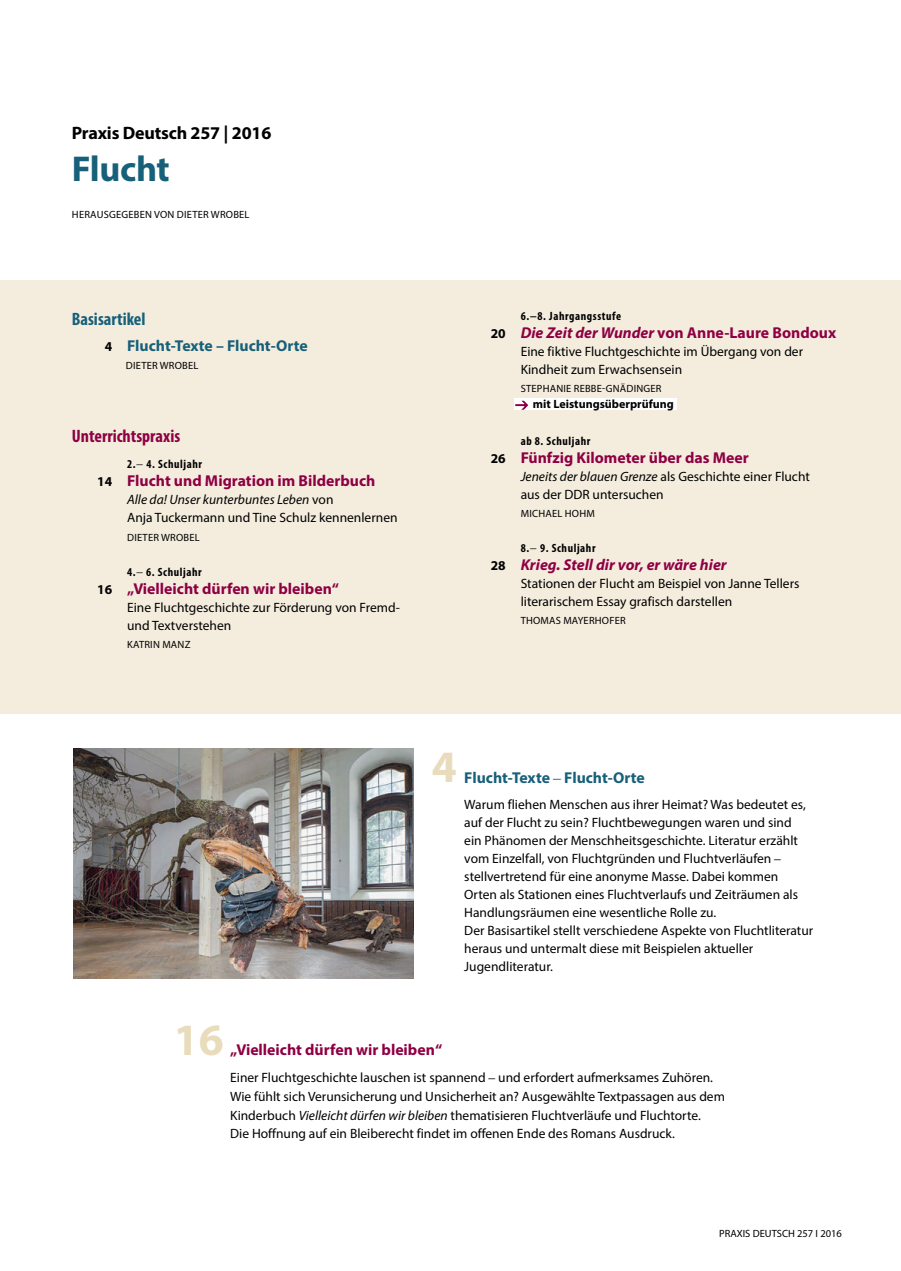
<style>
.page{position:relative;width:901px;height:1271px;background:#fff}
.page>*{position:absolute;margin:0;border:0;box-sizing:border-box;transform-origin:0 0}
.t1{font:700 45px "Myriad Pro";color:#e9dcbd}
.t2{font:700 36px "Myriad Pro";letter-spacing:-.01em;color:#17607a}
.t3{font:700 18px "Myriad Pro";letter-spacing:-.01em;color:#000}
.t4{font:700 condensed 18px "Myriad Pro";color:#8e0043}
.t5{font:700 condensed 18px "Myriad Pro";color:#17607a}
.t6{font:700 15.75px "Myriad Pro";color:#8e0043}
.t7{font:700 15.75px "Myriad Pro";color:#17607a}
.t8{font:italic 700 15.75px "Myriad Pro";color:#8e0043}
.t9{font:13.5px/18px "Myriad Pro";color:#000}
.t10{font:700 condensed 12px "Myriad Pro";letter-spacing:.05em;color:#000}
.t11{font:700 12px "Myriad Pro";color:#000}
.t12{font:10.5px "Myriad Pro";letter-spacing:.02em;color:#000}
.t13{font:10.5px "Myriad Pro";color:#000}
.s1{font-size:13.5px;color:#000}
.s2{font-weight:400}
.s3{font-style:italic}
.s4{font-style:normal;font-size:13.5px;color:#000}
.s5{font-family:"Candida Std";font-weight:400}
.s6{font-family:"Candida Std"}
</style>
<div class="page">
<div style="left:0;top:280px;width:900px;height:434px;background:#f4edde"></div>
<div style="left:514px;top:399px;width:163px;height:11px;background:#fff"></div>
<div style="left:513px;top:398px;width:18px;height:15px;background:#000;opacity:.5"></div>
<img style="left:74px;top:748px;width:339px;height:231px">
<h3 class="t3" style="left:72px;top:121px;width:201px">Praxis Deutsch 257 | 2016</h3>
<h2 class="t2" style="left:72px;top:145px;width:99px">Flucht</h2>
<p class="t12" style="left:72px;top:208px;width:179px">HERAUSGEGEBEN VON DIETER WROBEL</p>
<h3 class="t5" style="left:72px;top:307px;width:75px">Basisartikel</h3>
<p class="t7" style="left:105px;top:335px;width:204px"><span class="s1">4</span> Flucht-Texte – Flucht-Orte</p>
<p class="t12" style="left:126px;top:359px;width:74px">DIETER WROBEL</p>
<h3 class="t4" style="left:72px;top:425px;width:110px">Unterrichtspraxis</h3>
<p class="t10" style="left:127px;top:457px;width:76px">2.<span class="s2">−</span> 4. Schuljahr</p>
<p class="t6" style="left:97px;top:471px;width:279px"><span class="s1">14</span> Flucht und Migration im Bilderbuch</p>
<p class="t9" style="left:127px;top:491px;width:272px"><span class="s3">Alle da! Unser kunterbuntes Leben</span> von<br>Anja Tuckermann und Tine Schulz kennenlernen</p>
<p class="t12" style="left:127px;top:530px;width:74px">DIETER WROBEL</p>
<p class="t10" style="left:127px;top:564px;width:76px">4.<span class="s2">−</span> 6. Schuljahr</p>
<p class="t6" style="left:97px;top:578px;width:243px"><span class="s1">16</span> „Vielleicht dürfen wir bleiben“</p>
<p class="t9" style="left:127px;top:598px;width:274px">Eine Fluchtgeschichte zur Förderung von Fremd&shy;und Textverstehen</p>
<p class="t12" style="left:127px;top:637px;width:65px">KATRIN MANZ</p>
<p class="t10" style="left:520px;top:309px;width:102px">6.−8. Jahrgangsstufe</p>
<p class="t6" style="left:491px;top:322px;width:347px"><span class="s1">20</span> <span class="s3">Die Zeit der Wunder</span> von Anne-Laure Bondoux</p>
<p class="t9" style="left:520px;top:342px;width:284px">Eine fiktive Fluchtgeschichte im Übergang von der<br>Kindheit zum Erwachsensein</p>
<p class="t12" style="left:520px;top:382px;width:142px">STEPHANIE REBBE-GNÄDINGER</p>
<p class="t11" style="left:533px;top:396px;width:142px">mit Leistungsüberprüfung</p>
<p class="t10" style="left:520px;top:434px;width:71px">ab 8. Schuljahr</p>
<p class="t6" style="left:491px;top:447px;width:259px"><span class="s1">26</span> Fünfzig Kilometer über das Meer</p>
<p class="t9" style="left:520px;top:467px;width:291px"><span class="s3">Jeneits der blauen Grenze</span> als Geschichte einer Flucht aus der DDR untersuchen</p>
<p class="t12" style="left:520px;top:507px;width:76px">MICHAEL HOHM</p>
<p class="t10" style="left:520px;top:541px;width:76px">8.<span class="s2">−</span> 9. Schuljahr</p>
<p class="t8" style="left:491px;top:554px;width:237px"><span class="s4">28</span> Krieg. Stell dir vor, er wäre hier</p>
<p class="t9" style="left:520px;top:574px;width:280px">Stationen der Flucht am Beispiel von Janne Tellers literarischem Essay grafisch darstellen</p>
<p class="t12" style="left:520px;top:614px;width:106px">THOMAS MAYERHOFER</p>
<h1 class="t1" style="left:432px;top:737px;width:26px">4</h1>
<p class="t7" style="left:464px;top:767px;width:182px">Flucht-Texte <span class="s5">–</span> Flucht-Orte</p>
<p class="t9" style="left:464px;top:795px;width:350px">Warum fliehen Menschen aus ihrer Heimat? Was bedeutet es, auf der Flucht zu sein? Fluchtbewegungen waren und sind<br>ein Phänomen der Menschheitsgeschichte. Literatur erzählt vom Einzelfall, von Fluchtgründen und Fluchtverläufen <span class="s6">– </span>stellvertretend für eine anonyme Masse. Dabei kommen Orten als Stationen eines Fluchtverlaufs und Zeiträumen als Handlungsräumen eine wesentliche Rolle zu.<br>Der Basisartikel stellt verschiedene Aspekte von Fluchtliteratur heraus und untermalt diese mit Beispielen aktueller Jugendliteratur.</p>
<h1 class="t1" style="left:174px;top:1010px;width:51px">16</h1>
<p class="t6" style="left:230px;top:1039px;width:213px">„Vielleicht dürfen wir bleiben“</p>
<p class="t9" style="left:230px;top:1067px;width:496px;line-height:18.8px">Einer Fluchtgeschichte lauschen ist spannend <span class="s6">–</span> und erfordert aufmerksames Zuhören.<br>Wie fühlt sich Verunsicherung und Unsicherheit an? Ausgewählte Textpassagen aus dem Kinderbuch <span class="s3">Vielleicht dürfen wir bleiben</span> thematisieren Fluchtverläufe und Fluchtorte.<br>Die Hoffnung auf ein Bleiberecht findet im offenen Ende des Romans Ausdruck.</p>
<p class="t13" style="left:719px;top:1226px;width:124px">PRAXIS DEUTSCH 257 I 2016</p>
</div>
